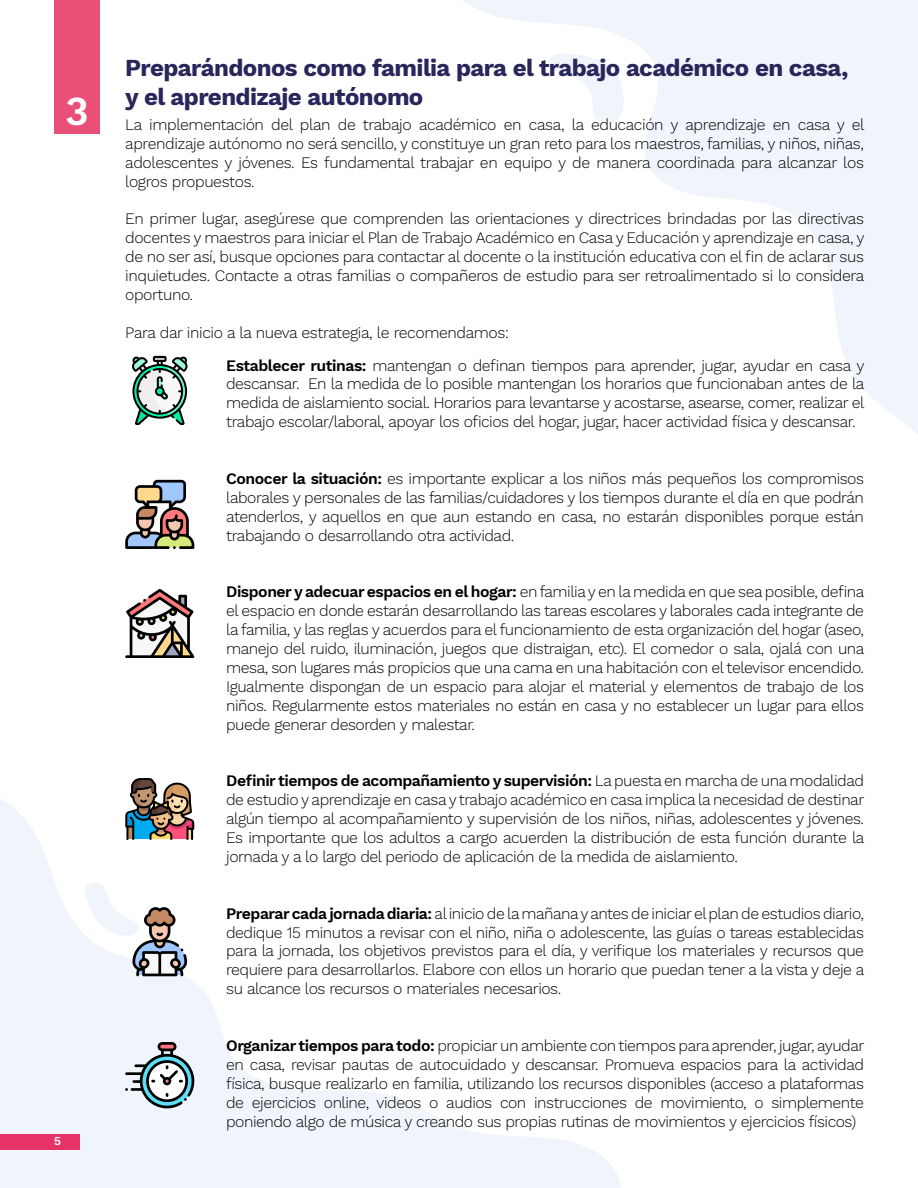
<style>
.page{position:relative;width:918px;height:1188px;background:#fff}
.page>*{position:absolute;margin:0;border:0;box-sizing:border-box;transform-origin:0 0}
.t1{font:600 40.5px "Work Sans";color:#fff}
.t2{font:700 24px/28.8px "Work Sans";letter-spacing:-.025em;color:#28265b}
.t3{font:300 15.75px/18.9px "Work Sans";letter-spacing:-.03em;color:#000;text-align:justify}
.t4{font:600 12px "Work Sans";color:#fff}
.s1{font-weight:600}
</style>
<div class="page">
<svg style="left:462px;top:0;width:456px;height:434px"></svg>
<svg style="left:0;top:799px;width:621px;height:389px"></svg>
<div style="left:54px;top:0;width:46px;height:134px;background:#ea5077"></div>
<svg style="left:125px;top:1042px;width:69px;height:66px"></svg>
<svg style="left:125px;top:778px;width:69px;height:62px"></svg>
<svg style="left:125px;top:589px;width:69px;height:69px"></svg>
<svg style="left:125px;top:480px;width:69px;height:69px"></svg>
<svg style="left:82px;top:882px;width:105px;height:94px"></svg>
<svg style="left:132px;top:356px;width:56px;height:69px"></svg>
<h1 class="t1" style="left:65px;top:88px;width:25px">3</h1>
<p class="t4" style="left:54px;top:1134px;width:8px">5</p>
<h2 class="t2" style="left:125px;top:55px;width:725px">Preparándonos como familia para el trabajo académico en casa, y el aprendizaje autónomo</h2>
<p class="t3" style="left:125px;top:116px;width:741px">La implementación del plan de trabajo académico en casa, la educación y aprendizaje en casa y el aprendizaje autónomo no será sencillo, y constituye un gran reto para los maestros, familias, y niños, niñas, adolescentes y jóvenes. Es fundamental trabajar en equipo y de manera coordinada para alcanzar los logros propuestos.</p>
<p class="t3" style="left:125px;top:210px;width:741px">En primer lugar, asegúrese que comprenden las orientaciones y directrices brindadas por las directivas docentes y maestros para iniciar el Plan de Trabajo Académico en Casa y Educación y aprendizaje en casa, y de no ser así, busque opciones para contactar al docente o la institución educativa con el fin de aclarar sus inquietudes. Contacte a otras familias o compañeros de estudio para ser retroalimentado si lo considera oportuno.</p>
<p class="t3" style="left:226px;top:317px;width:640px;line-height:32.7px;text-indent:-101px">Para dar inicio a la nueva estrategia, le recomendamos:<br><span class="s1">Establecer rutinas:</span> mantengan o definan tiempos para aprender, jugar, ayudar en casa y</p>
<p class="t3" style="left:226px;top:375px;width:640px">descansar. En la medida de lo posible mantengan los horarios que funcionaban antes de la medida de aislamiento social. Horarios para levantarse y acostarse, asearse, comer, realizar el trabajo escolar/laboral, apoyar los oficios del hogar, jugar, hacer actividad física y descansar.</p>
<p class="t3" style="left:226px;top:470px;width:639px"><span class="s1">Conocer la situación:</span> es importante explicar a los niños más pequeños los compromisos laborales y personales de las familias/cuidadores y los tiempos durante el día en que podrán atenderlos, y aquellos en que aun estando en casa, no estarán disponibles porque están trabajando o desarrollando otra actividad.</p>
<p class="t3" style="left:226px;top:583px;width:640px"><span class="s1">Disponer y adecuar espacios en el hogar:</span> en familia y en la medida en que sea posible, defina el espacio en donde estarán desarrollando las tareas escolares y laborales cada integrante de la familia, y las reglas y acuerdos para el funcionamiento de esta organización del hogar (aseo, manejo del ruido, iluminación, juegos que distraigan, etc). El comedor o sala, ojalá con una mesa, son lugares más propicios que una cama en una habitación con el televisor encendido.<br>Igualmente dispongan de un espacio para alojar el material y elementos de trabajo de los niños. Regularmente estos materiales no están en casa y no establecer un lugar para ellos puede generar desorden y malestar.</p>
<p class="t3" style="left:226px;top:772px;width:640px"><span class="s1">Definir tiempos de acompañamiento y supervisión:</span> La puesta en marcha de una modalidad de estudio y aprendizaje en casa y trabajo académico en casa implica la necesidad de destinar algún tiempo al acompañamiento y supervisión de los niños, niñas, adolescentes y jóvenes.<br>Es importante que los adultos a cargo acuerden la distribución de esta función durante la jornada y a lo largo del periodo de aplicación de la medida de aislamiento.</p>
<p class="t3" style="left:226px;top:904px;width:640px"><span class="s1">Preparar cada jornada diaria:</span> al inicio de la mañana y antes de iniciar el plan de estudios diario, dedique 15 minutos a revisar con el niño, niña o adolescente, las guías o tareas establecidas para la jornada, los objetivos previstos para el día, y verifique los materiales y recursos que requiere para desarrollarlos. Elabore con ellos un horario que puedan tener a la vista y deje a su alcance los recursos o materiales necesarios.</p>
<p class="t3" style="left:226px;top:1037px;width:640px"><span class="s1">Organizar tiempos para todo:</span> propiciar un ambiente con tiempos para aprender, jugar, ayudar en casa, revisar pautas de autocuidado y descansar. Promueva espacios para la actividad física, busque realizarlo en familia, utilizando los recursos disponibles (acceso a plataformas de ejercicios online, videos o audios con instrucciones de movimiento, o simplemente poniendo algo de música y creando sus propias rutinas de movimientos y ejercicios físicos)</p>
</div>
